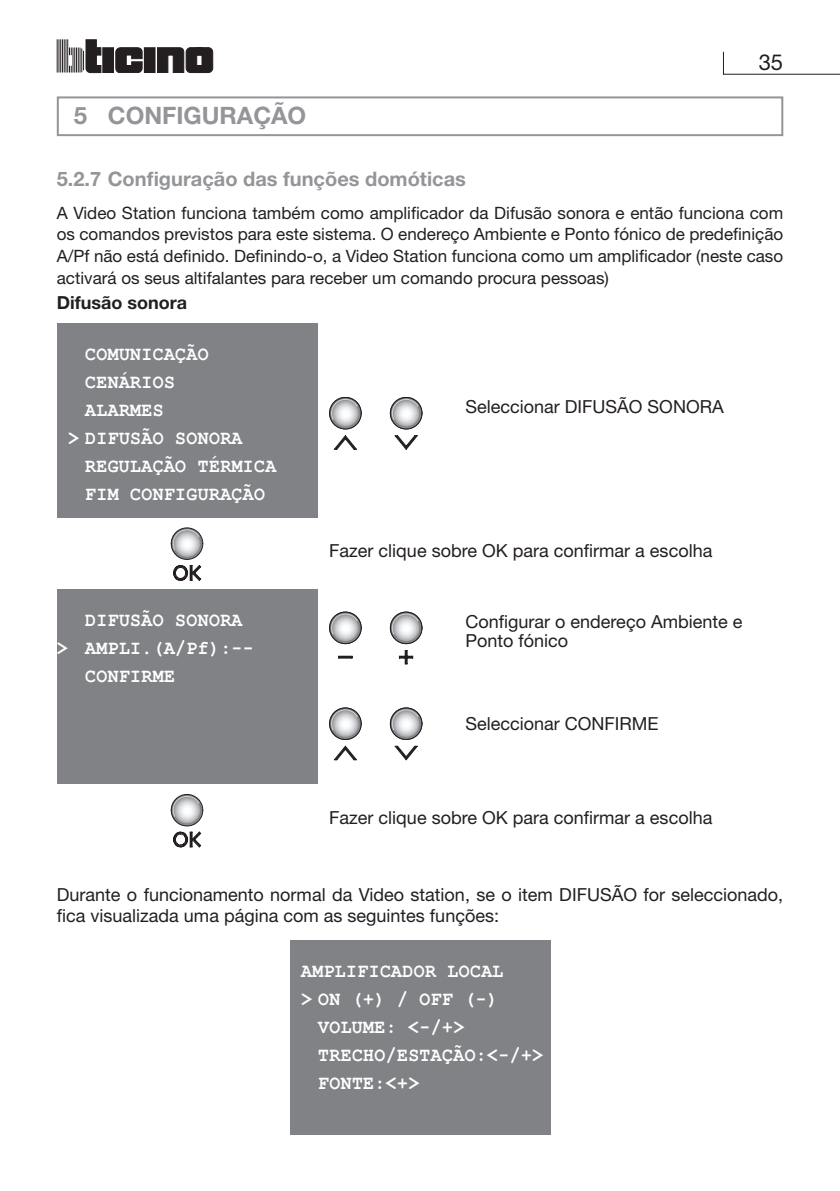
<style>
.page{position:relative;width:840px;height:1191px;background:#fff}
.page>*{position:absolute;margin:0;border:0;box-sizing:border-box;transform-origin:0 0}
.t1{font:700 24px "Helvetica Neue";color:#939598}
.t2{font:22px "Helvetica Neue";color:#231f20}
.t3{font:700 20px "Courier New";letter-spacing:.025em;color:#fff;scale:.9 1}
.t4{font:700 20px "Helvetica Neue";color:#939598}
.t5{font:18px/19.2px "Helvetica Neue";color:#231f20}
.t6{font:700 18px "Helvetica Neue";color:#231f20}
.t7{font:17px/21.6px "Helvetica Neue";color:#231f20;text-align:justify}
</style>
<div class="page">
<hr style="left:723px;top:74px;width:116px;height:1px;background:#231f20">
<svg style="left:722px;top:52px;width:1px;height:22px"></svg>
<div style="left:103px;top:48px;width:10px;height:25px;background:#231f20"></div>
<div style="left:144px;top:48px;width:11px;height:25px;background:#231f20"></div>
<svg style="left:116px;top:47px;width:26px;height:26px"></svg>
<svg style="left:157px;top:48px;width:56px;height:25px"></svg>
<hr style="left:57px;top:39px;width:1px;height:34px;background:#231f20">
<hr style="left:58px;top:39px;width:1px;height:34px;background:#231f20">
<hr style="left:60px;top:39px;width:1px;height:34px;background:#231f20">
<hr style="left:62px;top:39px;width:1px;height:34px;background:#231f20">
<hr style="left:64px;top:39px;width:1px;height:34px;background:#231f20">
<hr style="left:66px;top:39px;width:1px;height:34px;background:#231f20">
<hr style="left:67px;top:39px;width:1px;height:34px;background:#231f20">
<svg style="left:69px;top:40px;width:32px;height:33px"></svg>
<svg style="left:170px;top:527px;width:33px;height:54px"></svg>
<svg style="left:329px;top:397px;width:93px;height:53px"></svg>
<svg style="left:329px;top:611px;width:93px;height:53px"></svg>
<svg style="left:329px;top:707px;width:93px;height:53px"></svg>
<svg style="left:170px;top:794px;width:33px;height:53px"></svg>
<div style="left:57px;top:96px;width:725px;height:40px;border:2px solid #939598"></div>
<div style="left:57px;top:323px;width:260px;height:194px;background:#808285"></div>
<div style="left:57px;top:590px;width:260px;height:194px;background:#808285"></div>
<div style="left:289px;top:940px;width:261px;height:194px;background:#808285"></div>
<h1 class="t1" style="left:74px;top:107px;width:234px">5 CONFIGURAÇÃO</h1>
<p class="t2" style="left:758px;top:54px;width:26px">35</p>
<p class="t4" style="left:57px;top:171px;width:410px">5.2.7 Configuração das funções domóticas</p>
<p class="t7" style="left:57px;top:203px;width:727px">A Video Station funciona também como amplificador da Difusão sonora e então funciona com os comandos previstos para este sistema. O endereço Ambiente e Ponto fónico de predefinição A/Pf não está definido. Definindo-o, a Video Station funciona como um amplificador (neste caso activará os seus altifalantes para receber um comando procura pessoas)</p>
<p class="t6" style="left:57px;top:296px;width:132px">Difusão sonora</p>
<p class="t3" style="left:85px;top:343px;width:138px">COMUNICAÇÃO</p>
<p class="t3" style="left:85px;top:371px;width:101px">CENÁRIOS</p>
<p class="t3" style="left:85px;top:399px;width:89px">ALARMES</p>
<p class="t3" style="left:68px;top:427px;width:195px">&gt; DIFUSÃO SONORA</p>
<p class="t3" style="left:85px;top:455px;width:214px">REGULAÇÃO TÉRMICA</p>
<p class="t3" style="left:85px;top:483px;width:201px">FIM CONFIGURAÇÃO</p>
<p class="t3" style="left:85px;top:610px;width:176px">DIFUSÃO SONORA</p>
<p class="t3" style="left:57px;top:638px;width:220px">&gt; AMPLI.(A/Pf):--</p>
<p class="t3" style="left:85px;top:666px;width:101px">CONFIRME</p>
<p class="t5" style="left:465px;top:399px;width:260px">Seleccionar DIFUSÃO SONORA</p>
<p class="t5" style="left:329px;top:543px;width:384px">Fazer clique sobre OK para confirmar a escolha</p>
<p class="t5" style="left:465px;top:614px;width:278px">Configurar o endereço Ambiente e<br>Ponto fónico</p>
<p class="t5" style="left:465px;top:715px;width:194px">Seleccionar CONFIRME</p>
<p class="t5" style="left:329px;top:809px;width:384px">Fazer clique sobre OK para confirmar a escolha</p>
<p class="t5" style="left:57px;top:885px;width:727px;line-height:21.6px">Durante o funcionamento normal da Video station, se o item DIFUSÃO for seleccionado, fica visualizada uma página com as seguintes funções:</p>
<p class="t3" style="left:301px;top:960px;width:226px">AMPLIFICADOR LOCAL</p>
<p class="t3" style="left:301px;top:988px;width:220px">&gt; ON (+) / OFF (-)</p>
<p class="t3" style="left:318px;top:1016px;width:164px">VOLUME: &lt;-/+&gt;</p>
<p class="t3" style="left:318px;top:1044px;width:251px">TRECHO/ESTAÇÃO:&lt;-/+&gt;</p>
<p class="t3" style="left:318px;top:1072px;width:114px">FONTE:&lt;+&gt;</p>
</div>
